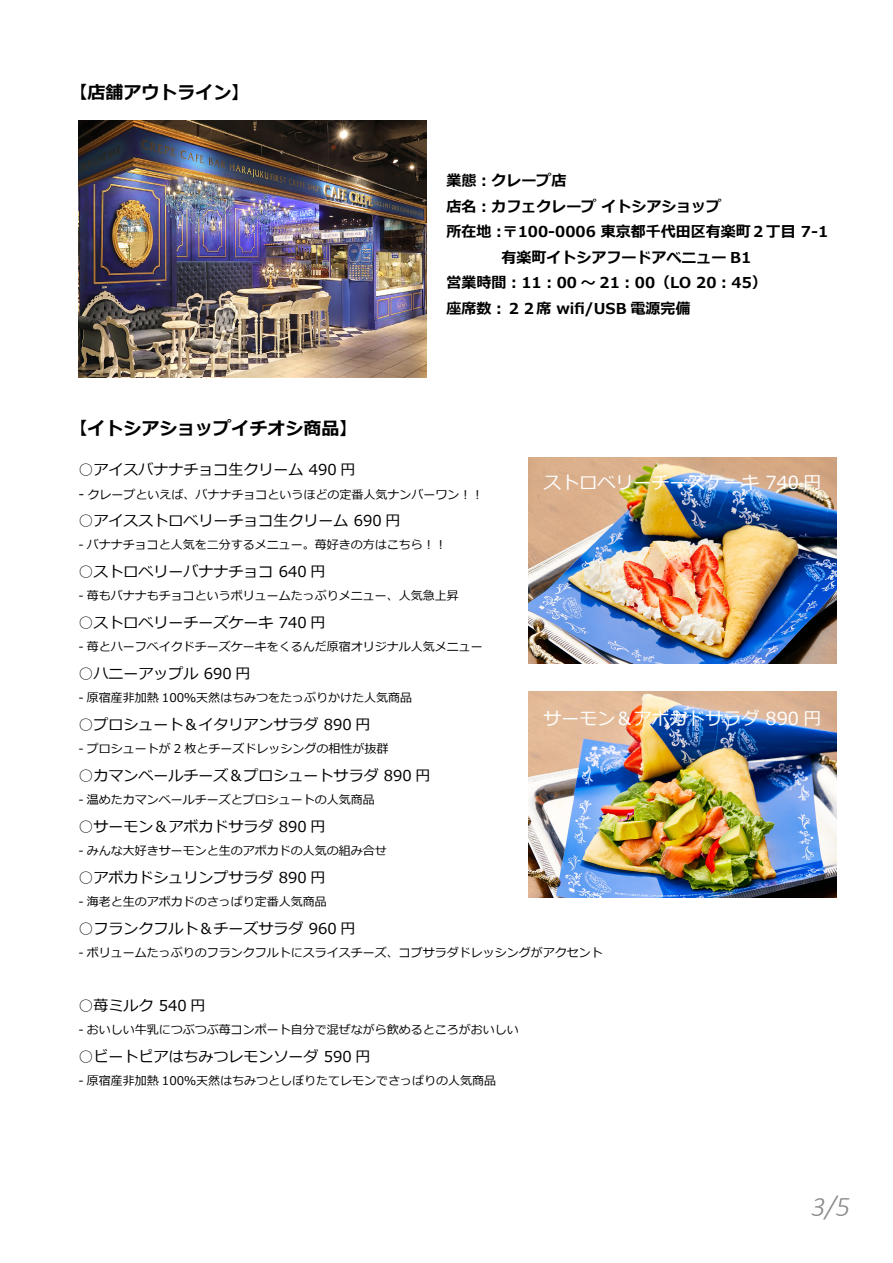
<style>
.page{position:relative;width:893px;height:1263px;background:#fff}
.page>*{position:absolute;margin:0;border:0;box-sizing:border-box;transform-origin:0 0}
.t1{font:italic 300 28.5px "Calibri";color:#898989}
.t2{font:18px "Meiryo";color:#fff}
.t3{font:700 18px "Meiryo";color:#000}
.t4{font:15px "Meiryo";color:#000}
.t5{font:700 15px/25.5px "Meiryo";color:#000}
.t6{font:12px "Meiryo";color:#000}
.s1{font-size:13.5px}
</style>
<div class="page">
<img style="left:79px;top:121px;width:348px;height:257px">
<img style="left:528px;top:458px;width:309px;height:206px">
<img style="left:528px;top:692px;width:309px;height:205px">
<h2 class="t3" style="left:70px;top:80px;width:181px">【店舗アウトライン】</h2>
<p class="t5" style="left:446px;top:169px;width:383px">業態：クレープ店<br>店名：カフェクレープ イトシアショップ<br>所在地：〒100-0006 東京都千代田区有楽町２丁目 7-1　　　 有楽町イトシアフードアベニュー B1<br>営業時間：11：00 ～ 21：00（LO 20：45）<br>座席数：２２席 wifi/USB 電源完備</p>
<h2 class="t3" style="left:70px;top:416px;width:289px">【イトシアショップイチオシ商品】</h2>
<p class="t4" style="left:79px;top:459px;width:278px">○アイスバナナチョコ生クリーム 490 円</p>
<p class="t6" style="left:79px;top:486px;width:406px"><span class="s1">-</span> クレープといえば、バナナチョコというほどの定番人気ナンバーワン！！</p>
<p class="t4" style="left:79px;top:510px;width:323px">○アイスストロベリーチョコ生クリーム 690 円</p>
<p class="t6" style="left:79px;top:536px;width:370px">- バナナチョコと人気を二分するメニュー。苺好きの方はこちら！！</p>
<p class="t4" style="left:79px;top:561px;width:248px">○ストロベリーバナナチョコ 640 円</p>
<p class="t6" style="left:79px;top:587px;width:382px">- 苺もバナナもチョコというボリュームたっぷりメニュー、人気急上昇</p>
<p class="t4" style="left:79px;top:612px;width:248px">○ストロベリーチーズケーキ 740 円</p>
<p class="t6" style="left:79px;top:638px;width:406px">- 苺とハーフベイクドチーズケーキをくるんだ原宿オリジナル人気メニュー</p>
<p class="t4" style="left:79px;top:663px;width:173px">○ハニーアップル 690 円</p>
<p class="t6" style="left:79px;top:689px;width:335px">- 原宿産非加熱 100％天然はちみつをたっぷりかけた人気商品</p>
<p class="t4" style="left:79px;top:714px;width:293px">○プロシュート＆イタリアンサラダ 890 円</p>
<p class="t6" style="left:79px;top:740px;width:311px">- プロシュートが 2 枚とチーズドレッシングの相性が抜群</p>
<p class="t4" style="left:79px;top:765px;width:353px">○カマンベールチーズ＆プロシュートサラダ 890 円</p>
<p class="t6" style="left:79px;top:791px;width:298px">- 温めたカマンベールチーズとプロシュートの人気商品</p>
<p class="t4" style="left:79px;top:816px;width:248px">○サーモン＆アボカドサラダ 890 円</p>
<p class="t6" style="left:79px;top:842px;width:310px">- みんな大好きサーモンと生のアボカドの人気の組み合せ</p>
<p class="t4" style="left:79px;top:867px;width:248px">○アボカドシュリンプサラダ 890 円</p>
<p class="t6" style="left:79px;top:893px;width:250px">- 海老と生のアボカドのさっぱり定番人気商品</p>
<p class="t4" style="left:79px;top:918px;width:278px">○フランクフルト＆チーズサラダ 960 円</p>
<p class="t6" style="left:79px;top:944px;width:526px">- ボリュームたっぷりのフランクフルトにスライスチーズ、コブサラダドレッシングがアクセント</p>
<h2 class="t2" style="left:543px;top:470px;width:280px">ストロベリーチーズケーキ 740 円</h2>
<h2 class="t2" style="left:543px;top:705px;width:280px">サーモン＆アボカドサラダ 890 円</h2>
<p class="t4" style="left:79px;top:995px;width:128px">○苺ミルク 540 円</p>
<p class="t6" style="left:79px;top:1021px;width:442px">- おいしい牛乳につぶつぶ苺コンポート自分で混ぜながら飲めるところがおいしい</p>
<p class="t4" style="left:79px;top:1046px;width:293px">○ビートピアはちみつレモンソーダ 590 円</p>
<p class="t6" style="left:79px;top:1072px;width:419px">- 原宿産非加熱 100％天然はちみつとしぼりたてレモンでさっぱりの人気商品</p>
<h1 class="t1" style="left:811px;top:1189px;width:41px">3/5</h1>
</div>
